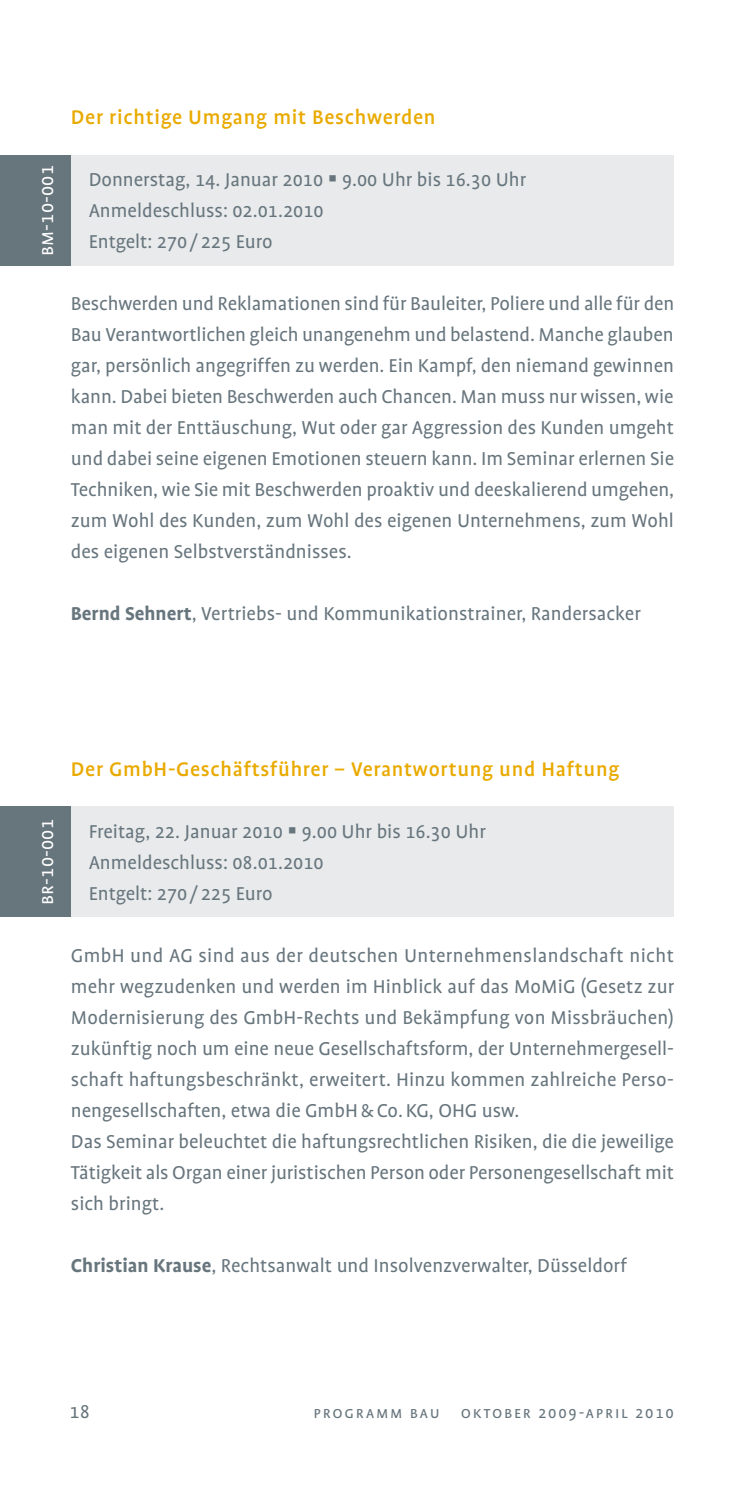
<style>
.page{position:relative;width:745px;height:1489px;background:#fff}
.page>*{position:absolute;margin:0;border:0;box-sizing:border-box;transform-origin:0 0}
.t1{font:500 22.5px "Profile OT";letter-spacing:.03em;color:#e9aa00}
.t2{font:21.25px/31px "Profile OT";color:#67757d}
.t3{font:21.25px "Profile OT";letter-spacing:.01em;color:#fff}
.t4{font:17.5px "Profile OT";letter-spacing:.1em;color:#67757d}
.s1{font-weight:700}
</style>
<div class="page">
<div style="left:71px;top:155px;width:602px;height:111px;background:#e8eaeb"></div>
<div style="left:71px;top:806px;width:602px;height:111px;background:#e8eaeb"></div>
<div style="left:0;top:155px;width:71px;height:111px;background:#67757d"></div>
<div style="left:0;top:806px;width:71px;height:111px;background:#67757d"></div>
<p class="t3" style="left:35px;top:256px;width:93px;rotate:-90deg">BM-10-001</p>
<p class="t1" style="left:71px;top:104px;width:366px">Der richtige Umgang mit Beschwerden</p>
<p class="t2" style="left:89px;top:164px;width:439px">Donnerstag, 14. Januar 2010 9.00 Uhr bis 16.30 Uhr<br>Anmeldeschluss: 02.01.2010<br>Entgelt: 270 / 225 Euro</p>
<p class="t2" style="left:71px;top:288px;width:604px;text-align:justify">Beschwerden und Reklamationen sind für Bauleiter, Poliere und alle für den Bau Verantwortlichen gleich unangenehm und belastend. Manche glauben gar, persönlich angegriffen zu werden. Ein Kampf, den niemand gewinnen kann. Dabei bieten Beschwerden auch Chancen. Man muss nur wissen, wie man mit der Enttäuschung, Wut oder gar Aggression des Kunden umgeht und dabei seine eigenen Emotionen steuern kann. Im Seminar erlernen Sie Techniken, wie Sie mit Beschwerden proaktiv und deeskalierend umgehen, zum Wohl des Kunden, zum Wohl des eigenen Unternehmens, zum Wohl des eigenen Selbstverständnisses.</p>
<p class="t2" style="left:71px;top:598px;width:571px"><span class="s1">Bernd Sehnert</span>, Vertriebs- und Kommunikationstrainer, Randersacker</p>
<p class="t3" style="left:35px;top:904px;width:87px;rotate:-90deg">BR-10-001</p>
<p class="t1" style="left:71px;top:756px;width:549px">Der GmbH-Geschäftsführer – Verantwortung und Haftung</p>
<p class="t2" style="left:89px;top:816px;width:398px">Freitag, 22. Januar 2010 9.00 Uhr bis 16.30 Uhr<br>Anmeldeschluss: 08.01.2010<br>Entgelt: 270 / 225 Euro</p>
<p class="t2" style="left:71px;top:940px;width:604px">GmbH und AG sind aus der deutschen Unternehmenslandschaft nicht mehr wegzudenken und werden im Hinblick auf das MoMiG (Gesetz zur Modernisierung des GmbH-Rechts und Bekämpfung von Missbräuchen) zukünftig noch um eine neue Gesellschaftsform, der Unternehmergesell&shy;schaft haftungsbeschränkt, erweitert. Hinzu kommen zahlreiche Perso&shy;nengesellschaften, etwa die GmbH&amp;Co.KG, OHG usw.<br>Das Seminar beleuchtet die haftungsrechtlichen Risiken, die die jeweilige Tätigkeit als Organ einer juristischen Person oder Personengesellschaft mit sich bringt.</p>
<p class="t2" style="left:71px;top:1250px;width:557px"><span class="s1">Christian Krause</span>, Rechtsanwalt und Insolvenzverwalter, Düsseldorf</p>
<p class="t2" style="left:69px;top:1396px;width:22px">18</p>
<p class="t4" style="left:313px;top:1402px;width:361px">Programm Bau O ktober 2009-April 2010</p>
</div>
